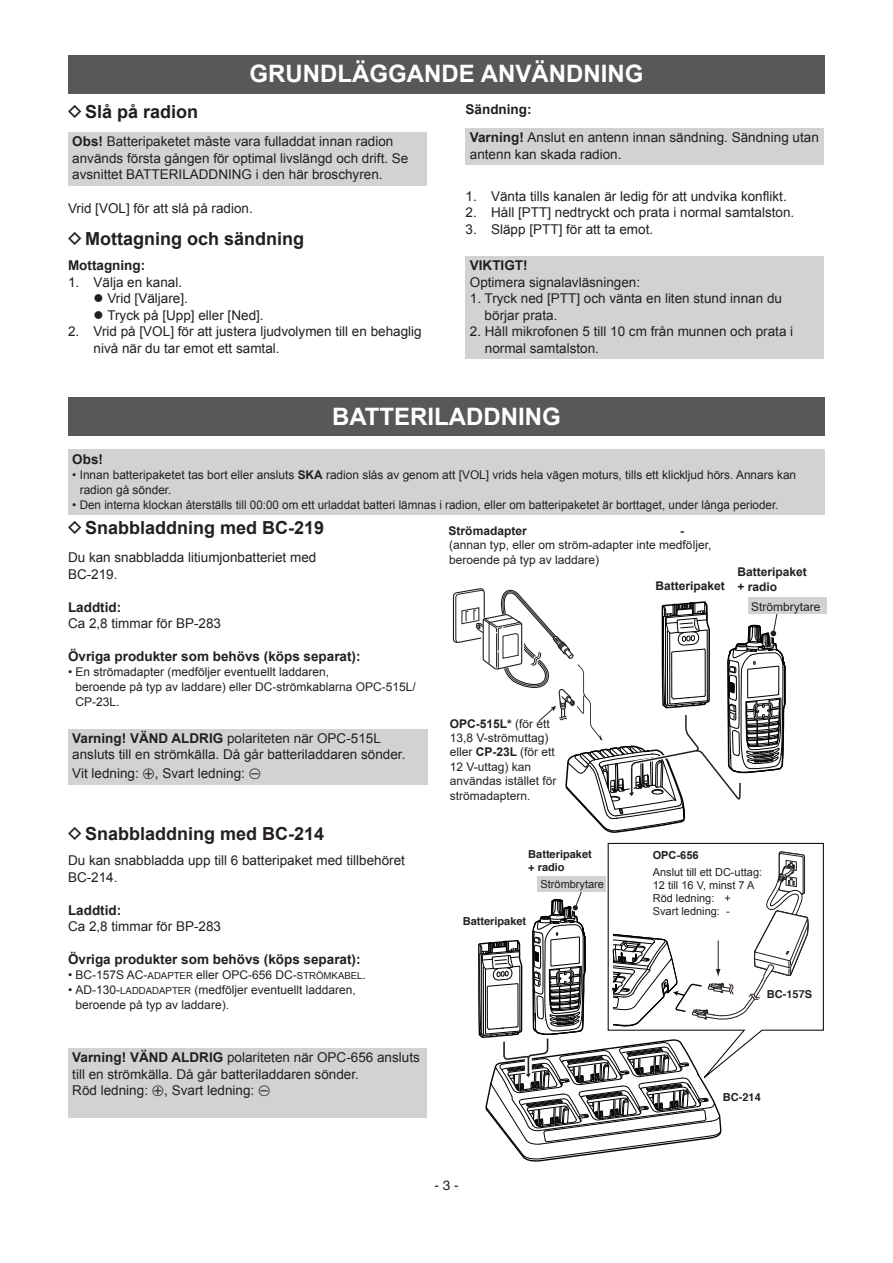
<style>
.page{position:relative;width:893px;height:1263px;background:#fff}
.page>*{position:absolute;margin:0;border:0;box-sizing:border-box;transform-origin:0 0}
.t1{font:700 24px "Arial";color:#fff}
.t2{font:700 18px "Arial";color:#231f20}
.t3{font:13.5px/16.5px "Arial";color:#231f20}
.t4{font:700 13.5px "Arial";color:#231f20}
.t5{font:13.5px "Helvetica";color:#231f20}
.t6{font:12px/14.4px "Arial";color:#231f20}
.t7{font:700 12px/14.4px "Arial";color:#231f20}
.t8{font:10.95px/13.2px "Arial";color:#231f20}
.t9{font:700 10.95px/13.2px "Helvetica";color:#231f20}
.t10{font:700 10.95px "Arial";color:#231f20}
.s1{font-family:"Icom Product Font";font-weight:400}
.s2{font-weight:700}
.s3{font-family:"Icom Product Font"}
.s4{font-family:"Helvetica"}
.s5{font-family:"Arial MT SC800"}
.s6{font-family:"Arial MT SC800";font-size:9.6px}
</style>
<div class="page">
<div style="left:68px;top:132px;width:358px;height:54px;background:#d1d2d4"></div>
<div style="left:466px;top:128px;width:358px;height:37px;background:#d1d2d4"></div>
<div style="left:466px;top:256px;width:358px;height:103px;background:#d1d2d4"></div>
<div style="left:68px;top:55px;width:757px;height:39px;background:#57585a"></div>
<div style="left:68px;top:398px;width:757px;height:38px;background:#57585a"></div>
<div style="left:68px;top:1048px;width:358px;height:70px;background:#d1d2d4"></div>
<svg style="left:809px;top:842px;width:15px;height:189px"></svg>
<svg style="left:452px;top:588px;width:357px;height:574px"></svg>
<div style="left:749px;top:597px;width:78px;height:17px;background:#d1d2d4"></div>
<div style="left:68px;top:729px;width:359px;height:55px;background:#d1d2d4"></div>
<div style="left:68px;top:449px;width:757px;height:66px;background:#d1d2d4"></div>
<h1 class="t1" style="left:250px;top:58px;width:395px">GRUNDLÄGGANDE ANVÄNDNING</h1>
<h2 class="t2" style="left:68px;top:99px;width:132px"><span class="s1">D</span> Slå på radion</h2>
<p class="t3" style="left:72px;top:133px;width:338px"><span class="s2">Obs!</span> Batteripaketet måste vara fulladdat innan radion används första gången för optimal livslängd och drift. Se avsnittet BATTERILADDNING i den här broschyren.</p>
<p class="t3" style="left:68px;top:200px;width:186px">Vrid [VOL] för att slå på radion.</p>
<h2 class="t2" style="left:68px;top:227px;width:238px"><span class="s1">D</span>Mottagning och sändning</h2>
<p class="t4" style="left:68px;top:256px;width:79px">Mottagning:</p>
<p class="t3" style="left:107px;top:274px;width:158px;text-indent:-39px">1. Välja en kanal.<br>Vrid [Väljare].<br>Tryck på [Upp] eller [Ned].</p>
<p class="t3" style="left:94px;top:323px;width:330px;text-indent:-26px">2. Vrid på [VOL] för att justera ljudvolymen till en behaglig nivå när du tar emot ett samtal.</p>
<p class="t3" style="left:470px;top:95px;width:350px;line-height:28.7px;text-indent:-4px"><span class="s2">Sändning:<br>Varning!</span> Anslut en antenn innan sändning. Sändning utan</p>
<p class="t3" style="left:470px;top:146px;width:153px">antenn kan skada radion.</p>
<p class="t3" style="left:466px;top:188px;width:323px">1. Vänta tills kanalen är ledig för att undvika konflikt.</p>
<p class="t3" style="left:466px;top:204px;width:330px">2. Håll [PTT] nedtryckt och prata i normal samtalston.</p>
<p class="t3" style="left:466px;top:221px;width:189px">3. Släpp [PTT] för att ta emot.</p>
<p class="t4" style="left:470px;top:257px;width:59px">VIKTIGT!</p>
<p class="t3" style="left:470px;top:274px;width:172px">Optimera signalavläsningen:</p>
<p class="t3" style="left:485px;top:291px;width:299px;text-indent:-15px">1. Tryck ned [PTT] och vänta en liten stund innan du börjar prata.</p>
<p class="t3" style="left:485px;top:324px;width:310px;text-indent:-15px">2. Håll mikrofonen 5 till 10 cm från munnen och prata i normal samtalston.</p>
<h1 class="t1" style="left:332px;top:400px;width:230px">BATTERILADDNING</h1>
<p class="t4" style="left:72px;top:450px;width:32px">Obs!</p>
<p class="t6" style="left:80px;top:467px;width:718px;line-height:15px;text-indent:-7px">• Innan batteripaketet tas bort eller ansluts <span class="s2">SKA</span> radion slås av genom att [VOL] vrids hela vägen moturs, tills ett klickljud hörs. Annars kan radion gå sönder.</p>
<p class="t6" style="left:72px;top:497px;width:708px">• Den interna klockan återställs till 00:00 om ett urladdat batteri lämnas i radion, eller om batteripaketet är borttaget, under långa perioder.</p>
<h2 class="t2" style="left:68px;top:516px;width:258px"><span class="s1">D</span> Snabbladdning med BC-219</h2>
<p class="t3" style="left:68px;top:549px;width:250px">Du kan snabbladda litiumjonbatteriet med<br>BC-219.</p>
<p class="t4" style="left:68px;top:598px;width:55px">Laddtid:</p>
<p class="t3" style="left:68px;top:615px;width:155px">Ca 2,8 timmar för BP-283</p>
<p class="t4" style="left:68px;top:647px;width:294px">Övriga produkter som behövs (köps separat):</p>
<p class="t6" style="left:76px;top:665px;width:342px;line-height:15px;text-indent:-8px">• En strömadapter (medföljer eventuellt laddaren,<br>beroende på typ av laddare) eller DC-strömkablarna OPC-515L/<br>CP-23L.</p>
<p class="t3" style="left:72px;top:730px;width:335px"><span class="s2">Varning! VÄND ALDRIG</span> polariteten när OPC-515L ansluts till en strömkälla. Då går batteriladdaren sönder.</p>
<p class="t3" style="left:72px;top:765px;width:190px">Vit ledning: <span class="s3">+</span><span class="s4">,</span> Svart ledning: <span class="s3">_</span></p>
<h2 class="t2" style="left:68px;top:822px;width:258px"><span class="s1">D</span> Snabbladdning med BC-214</h2>
<p class="t3" style="left:68px;top:852px;width:338px">Du kan snabbladda upp till 6 batteripaket med tillbehöret<br>BC-214.</p>
<p class="t4" style="left:68px;top:901px;width:55px">Laddtid:</p>
<p class="t3" style="left:68px;top:918px;width:155px">Ca 2,8 timmar för BP-283</p>
<p class="t4" style="left:68px;top:950px;width:294px">Övriga produkter som behövs (köps separat):</p>
<p class="t6" style="left:68px;top:968px;width:299px">• BC-157S <span class="s5">AC-</span><span class="s6">ADAPTER</span> eller OPC-656 <span class="s5">DC-</span><span class="s6">STRÖMKABEL</span>.</p>
<p class="t6" style="left:76px;top:983px;width:282px;line-height:15px;text-indent:-8px">• AD-130-<span class="s6">LADDADAPTER</span> <span class="s5">(</span>medföljer eventuellt laddaren, beroende på typ av laddare<span class="s5">)</span>.</p>
<p class="t3" style="left:72px;top:1049px;width:349px"><span class="s2">Varning! VÄND ALDRIG</span> polariteten när OPC-656 ansluts till en strömkälla. Då går batteriladdaren sönder.<br>Röd ledning: <span class="s3">+</span><span class="s4">,</span> Svart ledning: <span class="s3">_</span></p>
<p class="t7" style="left:449px;top:523px;width:80px">Strömadapter</p>
<p class="t7" style="left:680px;top:523px;width:5px">-</p>
<p class="t6" style="left:449px;top:538px;width:264px">(annan typ, eller om ström-adapter inte medföljer, beroende på typ av laddare)</p>
<p class="t7" style="left:655px;top:579px;width:71px">Batteripaket</p>
<p class="t7" style="left:737px;top:565px;width:71px">Batteripaket + radio</p>
<p class="t6" style="left:751px;top:599px;width:71px">Strömbrytare</p>
<p class="t6" style="left:450px;top:716px;width:108px"><span class="s2">OPC-515L*</span> (för ett<br>13,8 V-strömuttag) eller <span class="s2">CP-23L</span> (för ett<br>12 V-uttag) kan användas istället för strömadaptern.</p>
<p class="t9" style="left:528px;top:847px;width:65px">Batteripaket + radio</p>
<p class="t10" style="left:653px;top:848px;width:47px">OPC-656</p>
<p class="t8" style="left:653px;top:865px;width:111px">Anslut till ett DC-uttag:<br>12 till 16 V, minst 7 A<br>Röd ledning: +<br>Svart ledning: -</p>
<p class="t8" style="left:540px;top:878px;width:65px">Strömbrytare</p>
<p class="t9" style="left:463px;top:915px;width:65px">Batteripaket</p>
<p class="t9" style="left:767px;top:988px;width:47px">BC-157S</p>
<p class="t9" style="left:723px;top:1090px;width:39px">BC-214</p>
<p class="t5" style="left:434px;top:1177px;width:26px">- 3 -</p>
</div>
